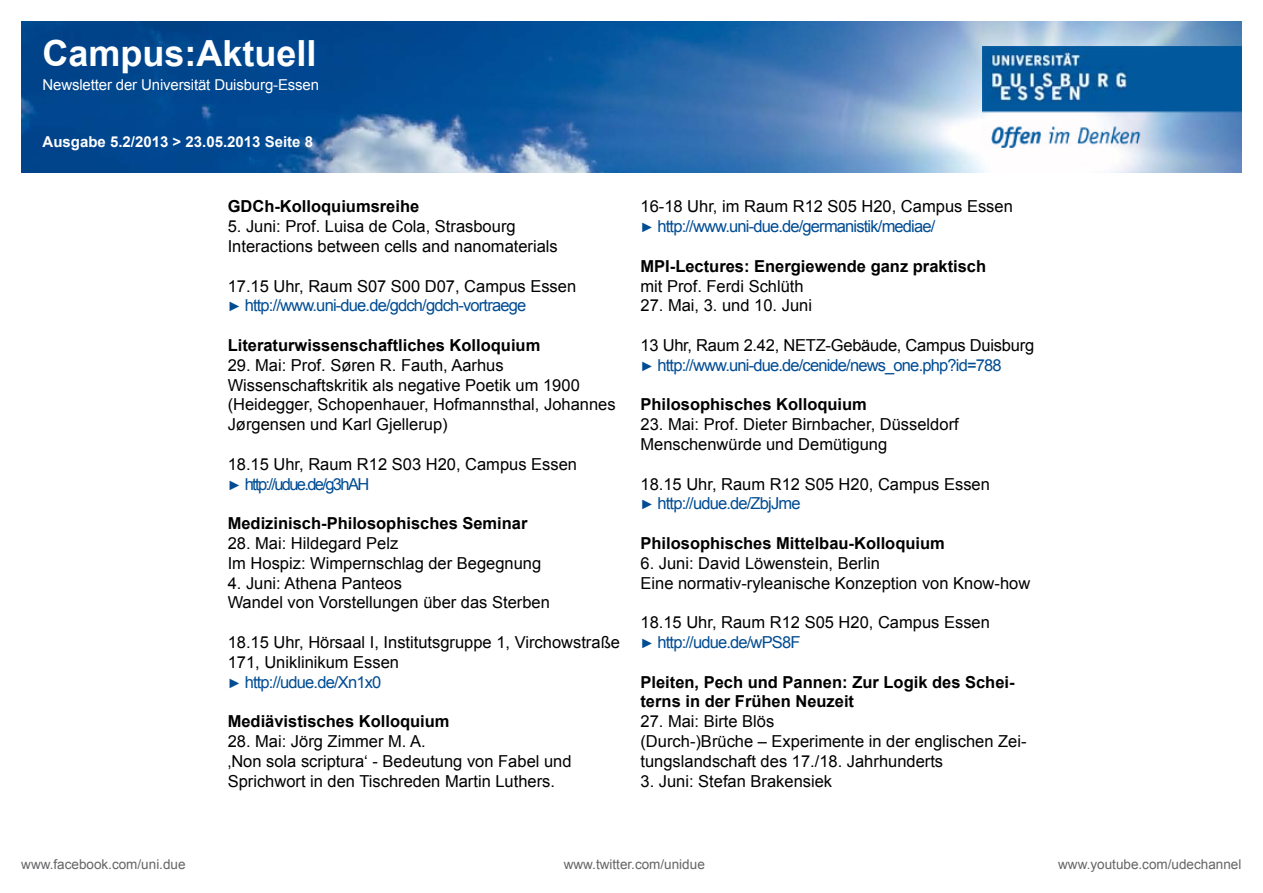
<style>
.page{position:relative;width:1263px;height:893px;background:#fff}
.page>*{position:absolute;margin:0;border:0;box-sizing:border-box;transform-origin:0 0}
.t1{font:700 36px "Arial";color:#fff}
.t2{font:16.5px/19.8px "Arial";color:#000}
.t3{font:700 16.5px/19.8px "Arial";color:#000}
.t4{font:16.5px/19.8px "Arial";letter-spacing:-.05em;color:#004c93}
.t5{font:16.5px/19.8px "Arial";letter-spacing:-.015em;color:#004c93}
.t6{font:15px "Arial";letter-spacing:-.01em;color:#fff}
.t7{font:700 15px "Arial";color:#fff}
.t8{font:13.5px "Arial";color:#646567}
.s1{color:#000}
.s2{font-size:13.5px}
.s3{font-size:13.5px;color:#004c93}
.s4{color:#004c93}
</style>
<div class="page">
<img style="left:21px;top:21px;width:1221px;height:152px">
<img style="left:982px;top:47px;width:260px;height:100px">
<h1 class="t1" style="left:43px;top:29px;width:276px">Campus:Aktuell</h1>
<p class="t6" style="left:43px;top:74px;width:278px">Newsletter der Universität Duisburg-Essen</p>
<p class="t7" style="left:43px;top:132px;width:272px">Ausgabe 5.2/2013 &gt; 23.05.2013 Seite 8</p>
<p class="t3" style="left:228px;top:197px;width:193px">GDCh-Kolloquiumsreihe</p>
<p class="t2" style="left:228px;top:217px;width:332px">5. Juni: Prof. Luisa de Cola, Strasbourg<br>Interactions between cells and nanomaterials</p>
<p class="t4" style="left:228px;top:276px;width:350px"><span class="s1">17.15 Uhr, Raum S07 S00 D07, Campus Essen </span><span class="s2">►</span> http://www.uni-due.de/gdch/gdch-vortraege</p>
<p class="t3" style="left:228px;top:336px;width:314px">Literaturwissenschaftliches Kolloquium</p>
<p class="t2" style="left:228px;top:355px;width:389px">29. Mai: Prof. Søren R. Fauth, Aarhus Wissenschaftskritik als negative Poetik um 1900 (Heidegger, Schopenhauer, Hofmannsthal, Johannes Jørgensen und Karl Gjellerup)</p>
<p class="t2" style="left:228px;top:454px;width:351px">18.15 Uhr, Raum R12 S03 H20, Campus Essen <span class="s3">►</span> <span class="s4">http://udue.de/g3hAH</span></p>
<p class="t3" style="left:228px;top:514px;width:302px">Medizinisch-Philosophisches Seminar</p>
<p class="t2" style="left:228px;top:533px;width:315px">28. Mai: Hildegard Pelz<br>Im Hospiz: Wimpernschlag der Begegnung</p>
<p class="t2" style="left:228px;top:573px;width:324px">4. Juni: Athena Panteos<br>Wandel von Vorstellungen über das Sterben</p>
<p class="t2" style="left:228px;top:632px;width:394px">18.15 Uhr, Hörsaal I, Institutsgruppe 1, Virchowstraße<br>171, Uniklinikum Essen<br><span class="s3">►</span> <span class="s4">http://udue.de/Xn1x0</span></p>
<p class="t3" style="left:228px;top:712px;width:223px">Mediävistisches Kolloquium</p>
<p class="t2" style="left:228px;top:731px;width:345px">28. Mai: Jörg Zimmer M. A.<br>‚Non sola scriptura‘ - Bedeutung von Fabel und<br>Sprichwort in den Tischreden Martin Luthers.</p>
<p class="t4" style="left:640px;top:197px;width:374px"><span class="s1">16-18 Uhr, im Raum R12 S05 H20, Campus Essen </span><span class="s2">►</span> http://www.uni-due.de/germanistik/mediae/</p>
<p class="t3" style="left:640px;top:257px;width:347px">MPI-Lectures: Energiewende ganz praktisch</p>
<p class="t2" style="left:640px;top:276px;width:165px">mit Prof. Ferdi Schlüth</p>
<p class="t2" style="left:640px;top:296px;width:173px">27. Mai, 3. und 10. Juni</p>
<p class="t5" style="left:640px;top:335px;width:395px"><span class="s1">13 Uhr, Raum 2.42, NETZ-Gebäude, Campus Duisburg </span><span class="s2">►</span> http://www.uni-due.de/cenide/news_one.php?id=788</p>
<p class="t3" style="left:640px;top:395px;width:228px">Philosophisches Kolloquium</p>
<p class="t2" style="left:640px;top:415px;width:320px">23. Mai: Prof. Dieter Birnbacher, Düsseldorf<br>Menschenwürde und Demütigung</p>
<p class="t2" style="left:640px;top:474px;width:351px">18.15 Uhr, Raum R12 S05 H20, Campus Essen <span class="s3">►</span> <span class="s4">http://udue.de/ZbjJme</span></p>
<p class="t3" style="left:640px;top:534px;width:306px">Philosophisches Mittelbau-Kolloquium</p>
<p class="t2" style="left:640px;top:553px;width:391px">6. Juni: David Löwenstein, Berlin<br>Eine normativ-ryleanische Konzeption von Know-how</p>
<p class="t2" style="left:640px;top:613px;width:351px">18.15 Uhr, Raum R12 S05 H20, Campus Essen <span class="s3">►</span> <span class="s4">http://udue.de/wPS8F</span></p>
<p class="t3" style="left:640px;top:672px;width:376px">Pleiten, Pech und Pannen: Zur Logik des Schei&shy;terns in der Frühen Neuzeit</p>
<p class="t2" style="left:640px;top:712px;width:388px">27. Mai: Birte Blös<br>(Durch-)Brüche – Experimente in der englischen Zei&shy;tungslandschaft des 17./18. Jahrhunderts</p>
<p class="t2" style="left:640px;top:771px;width:193px">3. Juni: Stefan Brakensiek</p>
<p class="t8" style="left:21px;top:855px;width:166px">www.facebook.com/uni.due</p>
<p class="t8" style="left:564px;top:855px;width:143px">www.twitter.com/unidue</p>
<p class="t8" style="left:1058px;top:855px;width:185px">www.youtube.com/udechannel</p>
</div>
